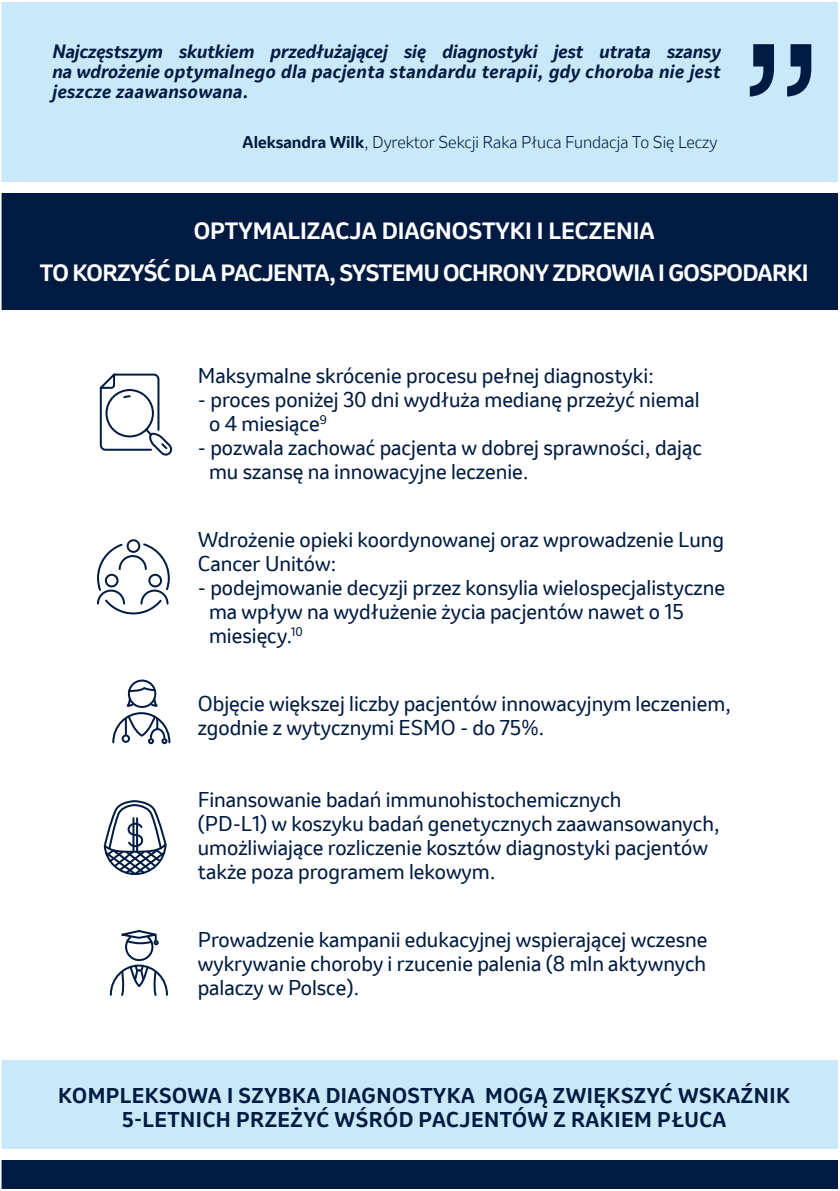
<style>
.page{position:relative;width:840px;height:1191px;background:#fff}
.page>*{position:absolute;margin:0;border:0;box-sizing:border-box;transform-origin:0 0}
.t1{font:700 22px/42px "Invention";letter-spacing:-.03em;color:#fff}
.t2{font:20px/24px "Invention";color:#001b41}
.t3{font:700 20px/24px "Invention";letter-spacing:.025em;color:#001b41;text-align:center}
.t4{font:italic 700 18px/20px "Invention";letter-spacing:.025em;color:#001b41;text-align:justify}
.t5{font:300 16px "Invention";color:#001b41}
.s1{font-weight:700}
</style>
<div class="page">
<div style="left:1px;top:1060px;width:838px;height:88px;background:#c9e9f8"></div>
<div style="left:0;top:193px;width:839px;height:117px;background:#001b41"></div>
<div style="left:1px;top:1px;width:838px;height:181px;background:#c9e9f8"></div>
<svg style="left:749px;top:44px;width:61px;height:53px"></svg>
<svg style="left:99px;top:373px;width:74px;height:83px"></svg>
<div style="left:126px;top:539px;width:14px;height:14px;border:2px solid #001b41;border-radius:50%"></div>
<svg style="left:97px;top:542px;width:73px;height:73px"></svg>
<svg style="left:109px;top:930px;width:59px;height:66px"></svg>
<div style="left:128px;top:679px;width:28px;height:29px;border:2px solid #001b41;border-radius:50%"></div>
<svg style="left:112px;top:685px;width:59px;height:59px"></svg>
<svg style="left:103px;top:800px;width:64px;height:76px"></svg>
<div style="left:1px;top:1160px;width:838px;height:30px;background:#001b41"></div>
<p class="t4" style="left:52px;top:41px;width:669px">Najczęstszym skutkiem przedłużającej się diagnostyki jest utrata szansy na wdrożenie optymalnego dla pacjenta standardu terapii, gdy choroba nie jest jeszcze zaawansowana.</p>
<p class="t5" style="left:242px;top:131px;width:476px"><span class="s1">ALEKSANDRA WILK</span>, Dyrektor Sekcji Raka Płuca Fundacja To Się Leczy</p>
<p class="t1" style="left:40px;top:210px;width:644px;text-indent:341px">DIAGNOSTYKI I LECZENIA<br>TO KORZYŚĆ DLA PACJENTA, SYSTEMU OCHRONY ZDROWIA I GOSPODA</p>
<p class="t1" style="left:193px;top:210px;width:15px">OPTYMALIZACJA</p>
<p class="t1" style="left:771px;top:252px;width:25px">RKI</p>
<p class="t2" style="left:198px;top:363px;width:458px">Maksymalne skrócenie procesu pełnej diagnostyki:</p>
<p class="t2" style="left:209px;top:387px;width:491px;text-indent:-11px">- proces poniżej 30 dni wydłuża medianę przeżyć niemal o 4 miesiące<sup>9</sup></p>
<p class="t2" style="left:209px;top:435px;width:494px;text-indent:-11px">- pozwala zachować pacjenta w dobrej sprawności, dając mu szansę na innowacyjne leczenie.</p>
<p class="t2" style="left:198px;top:527px;width:527px">Wdrożenie opieki koordynowanej oraz wprowadzenie Lung<br>Cancer Unitów:</p>
<p class="t2" style="left:209px;top:575px;width:517px;text-indent:-11px">- podejmowanie decyzji przez konsylia wielospecjalistyczne ma wpływ na wydłużenie życia pacjentów nawet o 15 miesięcy.<sup>10</sup></p>
<p class="t2" style="left:198px;top:692px;width:534px">Objęcie większej liczby pacjentów innowacyjnym leczeniem, zgodnie z wytycznymi ESMO - do 75%.</p>
<p class="t2" style="left:198px;top:788px;width:523px">Finansowanie badań immunohistochemicznych<br>(PD-L1) w koszyku badań genetycznych zaawansowanych, umożliwiające rozliczenie kosztów diagnostyki pacjentów także poza programem lekowym.</p>
<p class="t2" style="left:198px;top:927px;width:511px;text-align:justify">Prowadzenie kampanii edukacyjnej wspierającej wczesne wykrywanie choroby i rzucenie palenia (8 mln aktywnych palaczy w Polsce).</p>
<p class="t3" style="left:58px;top:1083px;width:733px">KOMPLEKSOWA I SZYBKA DIAGNOSTYKA MOGĄ ZWIĘKSZYĆ WSKAŹNIK<br>5-LETNICH PRZEŻYĆ WŚRÓD PACJENTÓW Z RAKIEM PŁUCA</p>
</div>
